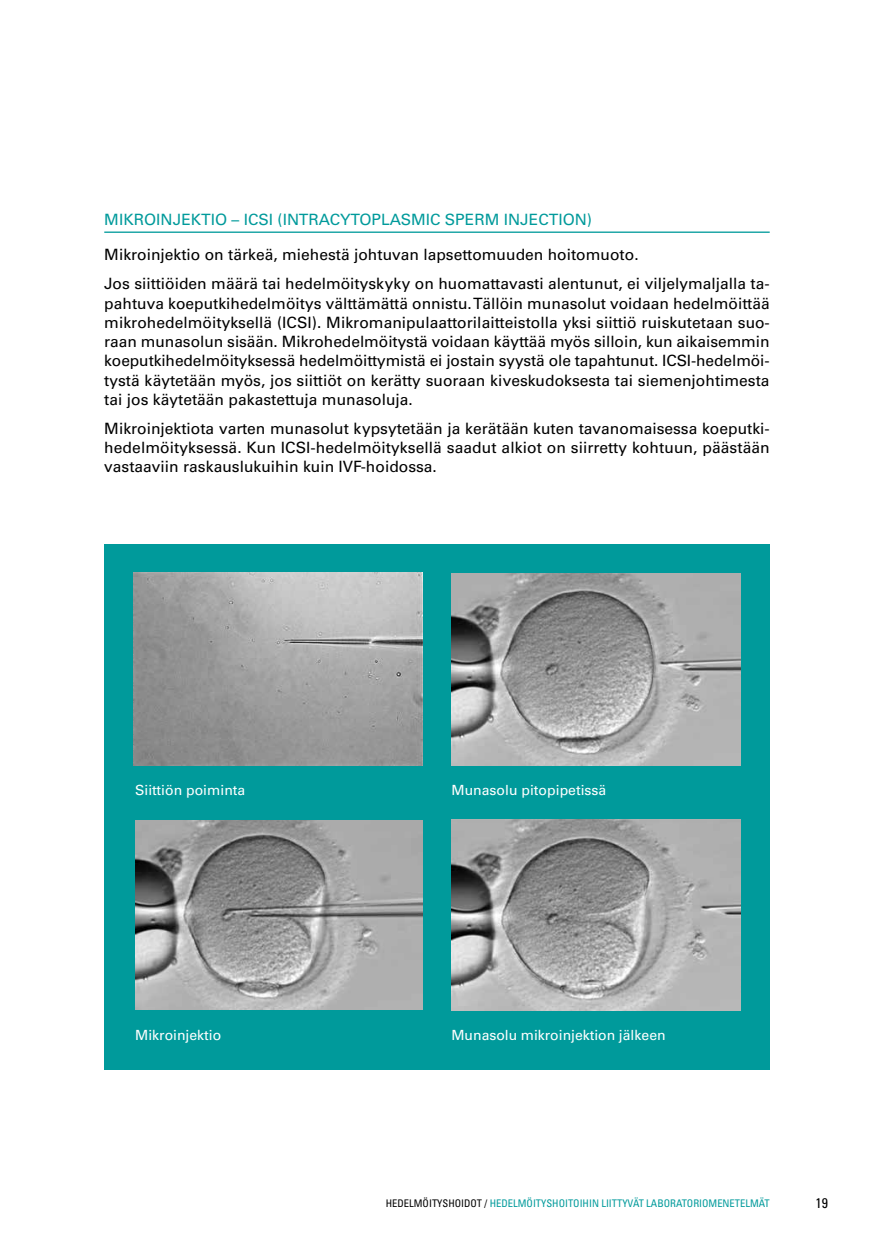
<style>
.page{position:relative;width:874px;height:1241px;background:#fff}
.page>*{position:absolute;margin:0;border:0;box-sizing:border-box;transform-origin:0 0}
.t1{font:15.58px/19.2px "Univers LT Std";color:#000;text-align:justify}
.t2{font:15.58px "Univers LT Std";color:#009a9b}
.t3{font:14px "Univers LT Std";color:#fff}
.t4{font:condensed 14px "Univers LT Std";color:#000}
.t5{font:condensed 10.5px "Univers LT Std";color:#009a9b}
.s1{color:#000}
</style>
<div class="page">
<hr style="left:104px;top:231px;width:665px;height:2px;background:#009a9b">
<div style="left:104px;top:543px;width:665px;height:526px;background:#009a9b"></div>
<img style="left:133px;top:572px;width:289px;height:193px">
<img style="left:451px;top:573px;width:289px;height:192px">
<img style="left:135px;top:820px;width:287px;height:189px">
<img style="left:451px;top:819px;width:289px;height:191px">
<p class="t2" style="left:104px;top:210px;width:24px">Mikroi</p>
<p class="t2" style="left:160px;top:210px;width:22px">njektio</p>
<p class="t2" style="left:231px;top:210px;width:79px">– ICSI (Intracytoplasmic</p>
<p class="t2" style="left:444px;top:210px;width:22px">Sperm</p>
<p class="t2" style="left:503px;top:210px;width:27px">Injectio</p>
<p class="t2" style="left:574px;top:210px;width:19px">n)</p>
<p class="t1" style="left:104px;top:240px;width:666px;line-height:28.9px">Mikroinjektio on tärkeä, miehestä johtuvan lapsettomuuden hoitomuoto.<br>Jos siittiöiden määrä tai hedelmöityskyky on huomattavasti alentunut, ei viljelymaljalla ta-</p>
<p class="t1" style="left:104px;top:293px;width:666px">pahtuva koeputkihedelmöitys välttämättä onnistu. Tällöin munasolut voidaan hedelmöittää mikrohedelmöityksellä (ICSI). Mikromanipulaattorilaitteistolla yksi siittiö ruiskutetaan suo&shy;raan munasolun sisään. Mikrohedelmöitystä voidaan käyttää myös silloin, kun aikaisemmin koeputkihedelmöityksessä hedelmöittymistä ei jostain syystä ole tapahtunut. ICSI-hedelmöi&shy;tystä käytetään myös, jos siittiöt on kerätty suoraan kiveskudoksesta tai siemenjohtimesta tai jos käytetään pakastettuja munasoluja.</p>
<p class="t1" style="left:104px;top:418px;width:666px">Mikroinjektiota varten munasolut kypsytetään ja kerätään kuten tavanomaisessa koeputki&shy;hedelmöityksessä. Kun ICSI-hedelmöityksellä saadut alkiot on siirretty kohtuun, päästään vastaaviin raskauslukuihin kuin IVF-hoidossa.</p>
<p class="t3" style="left:135px;top:781px;width:112px">Siittiön poiminta</p>
<p class="t3" style="left:451px;top:781px;width:156px">Munasolu pitopipetissä</p>
<p class="t3" style="left:135px;top:1026px;width:88px">Mikroinjektio</p>
<p class="t3" style="left:451px;top:1026px;width:215px">Munasolu mikroinjektion jälkeen</p>
<p class="t5" style="left:385px;top:1196px;width:385px"><span class="s1">HEDELMÖITYSH OIDOT /</span> HEDELMÖITYSH OITOIH IN LIITTYVÄT LABORATORIOMENETELMÄT</p>
<p class="t4" style="left:815px;top:1193px;width:14px">19</p>
</div>
